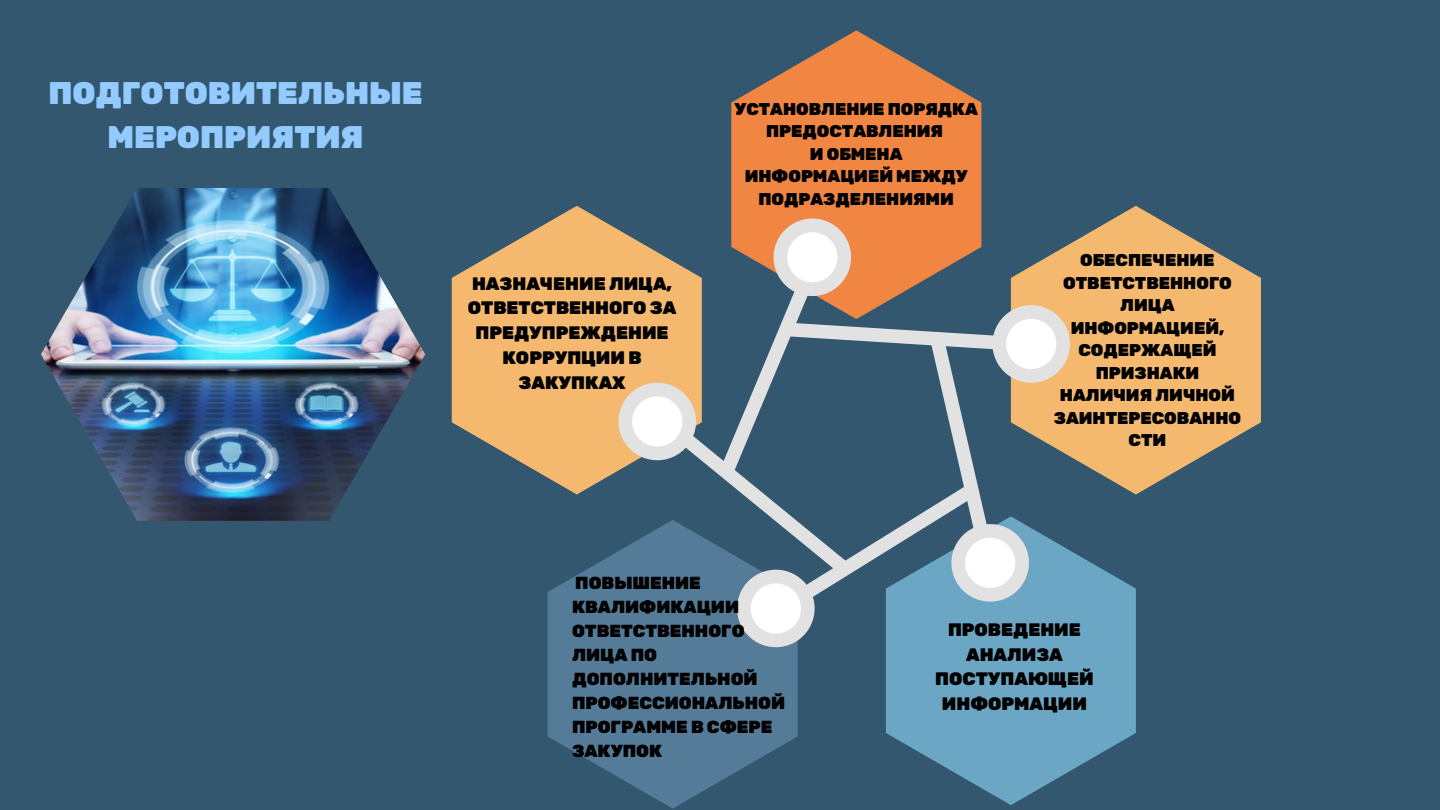
<style>
.page{position:relative;width:1440px;height:810px;background:#32576e}
.page>*{position:absolute;margin:0;border:0;box-sizing:border-box;transform-origin:0 0}
.t1{font:900 31.2px/43.5px "Rubik";color:#93caff;text-align:center}
.t2{font:900 18px/24.8px "Rubik";color:#000;text-align:center}
.t3{font:900 17.4px/24px "Rubik";color:#000}
.t4{font:900 17px/22.5px "Rubik";color:#000;text-align:center}
</style>
<div class="page">
<svg style="left:702px;top:443px;width:19px;height:34px"></svg>
<svg style="left:1119px;top:206px;width:142px;height:288px;fill:#f5b86f"></svg>
<svg style="left:886px;top:579px;width:250px;height:226px;fill:#6ba7c4"></svg>
<svg style="left:548px;top:520px;width:250px;height:289px;fill:#547b97"></svg>
<svg style="left:452px;top:206px;width:250px;height:288px;fill:#f5b86f"></svg>
<svg style="left:731px;top:30px;width:250px;height:129px;fill:#f18642"></svg>
<svg style="left:618px;top:383px;width:78px;height:77px;background:#e7dfd4"></svg>
<svg style="left:721px;top:159px;width:398px;height:503px"></svg>
<img style="left:41px;top:188px;width:384px;height:333px">
<p class="t1" style="left:48px;top:72px;width:376px">ПОДГОТОВИТЕЛЬНЫЕ<br>МЕРОПРИЯТИЯ</p>
<p class="t2" style="left:468px;top:271px;width:210px">НАЗНАЧЕНИЕ ЛИЦА,<br>ОТВЕТСТВЕННОГО ЗА<br>ПРЕДУПРЕЖДЕНИЕ<br>КОРРУПЦИИ В<br>ЗАКУПКАХ</p>
<p class="t4" style="left:735px;top:98px;width:245px">УСТАНОВЛЕНИЕ ПОРЯДКА<br>ПРЕДОСТАВЛЕНИЯ</p>
<p class="t4" style="left:810px;top:143px;width:94px">И ОБМЕНА</p>
<p class="t4" style="left:745px;top:165px;width:224px">ИНФОРМАЦИЕЙ МЕЖДУ<br>ПОДРАЗДЕЛЕНИЯМИ</p>
<p class="t4" style="left:1054px;top:249px;width:189px">ОБЕСПЕЧЕНИЕ<br>ОТВЕТСТВЕННОГО<br>ЛИЦА<br>ИНФОРМАЦИЕЙ,<br>СОДЕРЖАЩЕЙ<br>ПРИЗНАКИ<br>НАЛИЧИЯ ЛИЧНОЙ<br>ЗАИНТЕРЕСОВАННО<br>СТИ</p>
<p class="t3" style="left:572px;top:572px;width:174px">ПОВЫШЕНИЕ<br>КВАЛИФИКАЦИИ<br>ОТВЕТСТВЕННОГО</p>
<p class="t3" style="left:572px;top:644px;width:87px">ЛИЦА ПО</p>
<p class="t3" style="left:572px;top:668px;width:215px">ДОПОЛНИТЕЛЬНОЙ<br>ПРОФЕССИОНАЛЬНОЙ<br>ПРОГРАММЕ В СФЕРЕ<br>ЗАКУПОК</p>
<p class="t2" style="left:935px;top:617px;width:160px">ПРОВЕДЕНИЕ<br>АНАЛИЗА<br>ПОСТУПАЮЩЕЙ<br>ИНФОРМАЦИИ</p>
</div>
